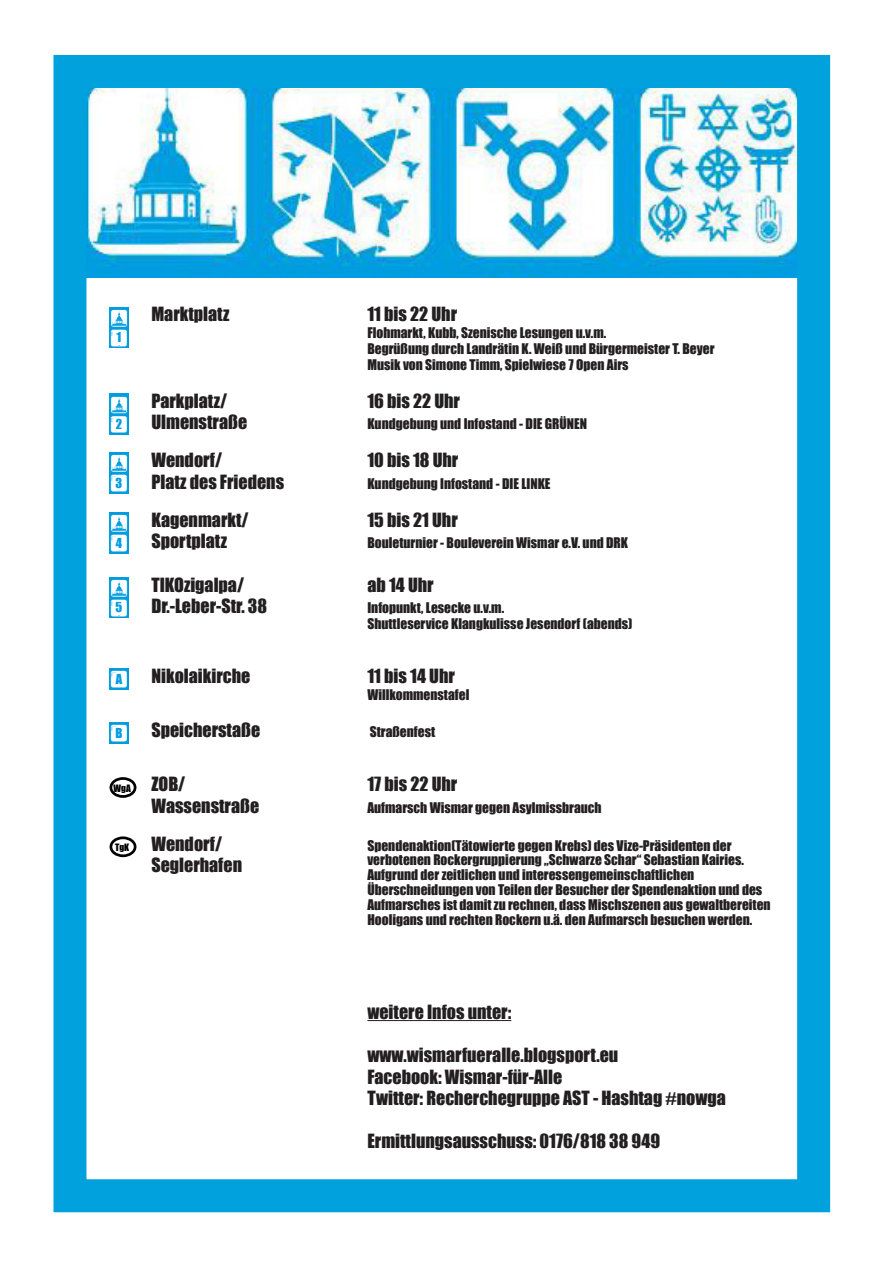
<style>
.page{position:relative;width:893px;height:1263px;background:#fff}
.page>*{position:absolute;margin:0;border:0;box-sizing:border-box;transform-origin:0 0}
.t1{font:18px "Impact";color:#231f20}
.t2{font:13.5px "Impact";color:#231f20}
.t3{font:12.6px "Impact";color:#009de0}
.t4{font:9.3px "Impact";color:#000}
</style>
<div class="page">
<img style="left:87px;top:89px;width:709px;height:188px">
<img style="left:109px;top:307px;width:20px;height:41px">
<svg style="left:112px;top:331px;width:14px;height:14px"></svg>
<img style="left:109px;top:577px;width:20px;height:41px">
<svg style="left:112px;top:601px;width:14px;height:14px"></svg>
<img style="left:109px;top:513px;width:20px;height:40px">
<svg style="left:112px;top:536px;width:14px;height:15px"></svg>
<img style="left:109px;top:453px;width:20px;height:40px">
<svg style="left:112px;top:476px;width:14px;height:15px"></svg>
<img style="left:109px;top:394px;width:20px;height:40px">
<svg style="left:112px;top:418px;width:14px;height:14px"></svg>
<img style="left:109px;top:669px;width:20px;height:20px">
<svg style="left:112px;top:673px;width:14px;height:14px"></svg>
<img style="left:109px;top:723px;width:20px;height:20px">
<svg style="left:112px;top:727px;width:14px;height:14px"></svg>
<div style="left:110px;top:836px;width:26px;height:21px;border:3px solid #000;border-radius:50%"></div>
<div style="left:110px;top:777px;width:26px;height:21px;border:3px solid #000;border-radius:50%"></div>
<div style="left:53px;top:55px;width:777px;height:1157px;border:33px solid #00a1dd"></div>
<hr style="left:367px;top:1020px;width:144px;height:1px;background:#231f20">
<p class="t3" style="left:117px;top:327px;width:6px">1</p>
<p class="t3" style="left:116px;top:414px;width:8px">2</p>
<p class="t3" style="left:116px;top:473px;width:8px">3</p>
<p class="t3" style="left:116px;top:533px;width:8px">4</p>
<p class="t3" style="left:116px;top:597px;width:8px">5</p>
<p class="t3" style="left:116px;top:669px;width:8px">A</p>
<p class="t3" style="left:115px;top:723px;width:8px">B</p>
<p class="t4" style="left:114px;top:781px;width:19px">WgA</p>
<p class="t4" style="left:115px;top:840px;width:16px">TgK</p>
<p class="t1" style="left:151px;top:300px;width:80px">Marktplatz</p>
<p class="t1" style="left:367px;top:300px;width:91px">11 bis 22 Uhr</p>
<p class="t2" style="left:367px;top:322px;width:240px">Flohmarkt, Kubb, Szenische Lesungen u.v.m.</p>
<p class="t2" style="left:367px;top:338px;width:349px">Begrüßung durch Landrätin K. Weiß und Bürgermeister T. Beyer</p>
<p class="t2" style="left:367px;top:354px;width:263px">Musik von Simone Timm, Spielwiese 7 Open Airs</p>
<p class="t1" style="left:151px;top:387px;width:77px">Parkplatz/</p>
<p class="t1" style="left:367px;top:387px;width:94px">16 bis 22 Uhr</p>
<p class="t1" style="left:151px;top:408px;width:97px">Ulmenstraße</p>
<p class="t2" style="left:367px;top:414px;width:221px">Kundgebung und Infostand - DIE GRÜNEN</p>
<p class="t1" style="left:151px;top:446px;width:72px">Wendorf/</p>
<p class="t1" style="left:367px;top:446px;width:92px">10 bis 18 Uhr</p>
<p class="t1" style="left:151px;top:468px;width:134px">Platz des Friedens</p>
<p class="t2" style="left:367px;top:473px;width:185px">Kundgebung Infostand - DIE LINKE</p>
<p class="t1" style="left:151px;top:506px;width:99px">Kagenmarkt/</p>
<p class="t1" style="left:367px;top:506px;width:92px">15 bis 21 Uhr</p>
<p class="t1" style="left:151px;top:527px;width:77px">Sportplatz</p>
<p class="t2" style="left:367px;top:532px;width:262px">Bouleturnier - Bouleverein Wismar e.V. und DRK</p>
<p class="t1" style="left:151px;top:570px;width:94px">TIKOzigalpa/</p>
<p class="t1" style="left:367px;top:570px;width:68px">ab 14 Uhr</p>
<p class="t1" style="left:151px;top:592px;width:117px">Dr.-Leber-Str. 38</p>
<p class="t2" style="left:367px;top:597px;width:138px">Infopunkt, Lesecke u.v.m.</p>
<p class="t2" style="left:367px;top:613px;width:267px">Shuttleservice Klangkulisse Jesendorf (abends)</p>
<p class="t1" style="left:151px;top:662px;width:100px">Nikolaikirche</p>
<p class="t1" style="left:367px;top:662px;width:89px">11 bis 14 Uhr</p>
<p class="t2" style="left:367px;top:684px;width:103px">Willkommenstafel</p>
<p class="t1" style="left:151px;top:716px;width:110px">Speicherstaße</p>
<p class="t2" style="left:370px;top:721px;width:67px">Straßenfest</p>
<p class="t1" style="left:151px;top:770px;width:36px">ZOB/</p>
<p class="t1" style="left:367px;top:770px;width:91px">17 bis 22 Uhr</p>
<p class="t1" style="left:151px;top:792px;width:109px">Wassenstraße</p>
<p class="t2" style="left:367px;top:797px;width:236px">Aufmarsch Wismar gegen Asylmissbrauch</p>
<p class="t1" style="left:151px;top:830px;width:72px">Wendorf/</p>
<p class="t2" style="left:367px;top:835px;width:366px">Spendenaktion(Tätowierte gegen Krebs) des Vize-Präsidenten der</p>
<p class="t1" style="left:151px;top:851px;width:92px">Seglerhafen</p>
<p class="t2" style="left:367px;top:849px;width:378px">verbotenen Rockergruppierung „Schwarze Schar“ Sebastian Kairies.</p>
<p class="t2" style="left:367px;top:864px;width:328px">Aufgrund der zeitlichen und interessengemeinschaftlichen</p>
<p class="t2" style="left:367px;top:879px;width:396px">Überschneidungen von Teilen der Besucher der Spendenaktion und des</p>
<p class="t2" style="left:367px;top:894px;width:405px">Aufmarsches ist damit zu rechnen, dass Mischszenen aus gewaltbereiten</p>
<p class="t2" style="left:367px;top:909px;width:386px">Hooligans und rechten Rockern u.ä. den Aufmarsch besuchen werden.</p>
<p class="t1" style="left:367px;top:998px;width:145px">weitere Infos unter:</p>
<p class="t1" style="left:367px;top:1041px;width:252px">www.wismarfueralle.blogsport.eu</p>
<p class="t1" style="left:367px;top:1062px;width:196px">Facebook: Wismar-für-Alle</p>
<p class="t1" style="left:367px;top:1084px;width:360px">Twitter: Recherchegruppe AST - Hashtag #nowga</p>
<p class="t1" style="left:367px;top:1127px;width:294px">Ermittlungsausschuss: 0176/818 38 949</p>
</div>
